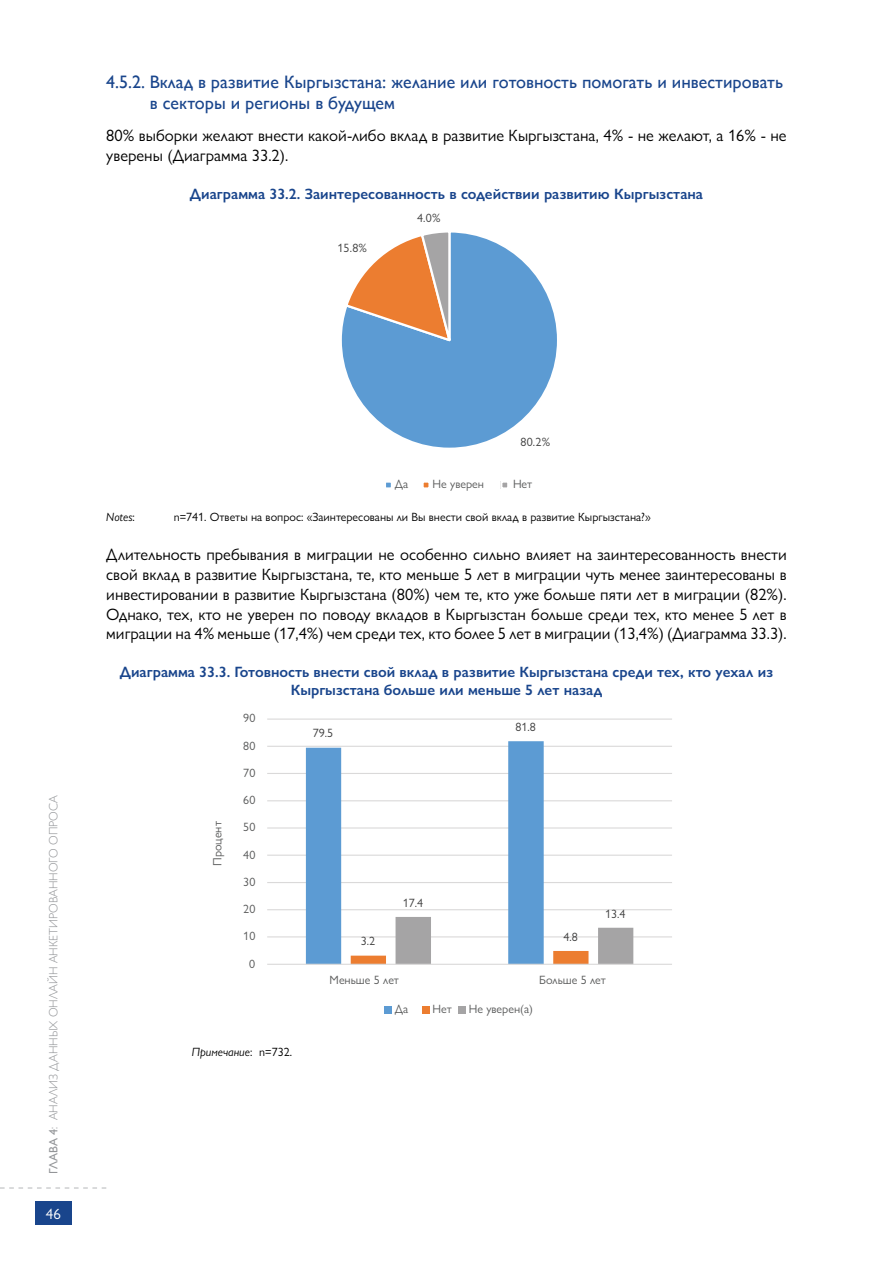
<style>
.page{position:relative;width:893px;height:1263px;background:#fff}
.page>*{position:absolute;margin:0;border:0;box-sizing:border-box;transform-origin:0 0}
.t1{font:500 18px/21.6px "Gill Sans Nova";color:#19458c}
.t2{font:16.5px/19.8px "Gill Sans Nova";color:#000}
.t3{font:600 15px/18px "Gill Sans Nova";color:#19458c;text-align:center}
.t4{font:15px "Gill Sans Nova";color:#fff}
.t5{font:12px "Gill Sans Nova";color:#000}
.t6{font:12px "Gill Sans Nova";color:#595a5a}
.t7{font:300 12px "Gill Sans Nova";color:#939598}
.t8{font:12px "Gill Sans Nova";color:#414141}
.t9{font:italic 12px "Gill Sans Nova";color:#000}
.s1{font-weight:500}
.s2{font-style:normal}
</style>
<div class="page">
<div style="left:35px;top:1202px;width:37px;height:23px;background:#19458c"></div>
<svg style="left:0;top:1187px;width:106px;height:1px"></svg>
<svg style="left:341px;top:232px;width:216px;height:216px"></svg>
<svg style="left:344px;top:232px;width:109px;height:126px"></svg>
<div style="left:385px;top:481px;width:7px;height:7px;background:#5c9bd3"></div>
<div style="left:384px;top:480px;width:9px;height:10px;border:2px solid #fff"></div>
<div style="left:423px;top:481px;width:7px;height:7px;background:#ec7d30"></div>
<div style="left:421px;top:480px;width:10px;height:10px;border:2px solid #fff"></div>
<div style="left:501px;top:481px;width:7px;height:7px;background:#a5a4a5"></div>
<div style="left:500px;top:480px;width:9px;height:10px;border:2px solid #fff"></div>
<hr style="left:267px;top:718px;width:405px;height:2px;background:#dad9d9">
<hr style="left:267px;top:746px;width:405px;height:1px;background:#dad9d9">
<hr style="left:267px;top:773px;width:405px;height:1px;background:#dad9d9">
<hr style="left:267px;top:800px;width:405px;height:1px;background:#dad9d9">
<hr style="left:267px;top:827px;width:405px;height:1px;background:#dad9d9">
<hr style="left:267px;top:855px;width:405px;height:1px;background:#dad9d9">
<hr style="left:267px;top:882px;width:405px;height:1px;background:#dad9d9">
<hr style="left:267px;top:909px;width:405px;height:1px;background:#dad9d9">
<hr style="left:267px;top:936px;width:405px;height:1px;background:#dad9d9">
<svg style="left:306px;top:741px;width:238px;height:223px"></svg>
<svg style="left:351px;top:917px;width:282px;height:47px"></svg>
<hr style="left:267px;top:964px;width:405px;height:1px;background:#dad9d9">
<div style="left:385px;top:1006px;width:7px;height:7px;background:#5c9bd3"></div>
<div style="left:423px;top:1006px;width:7px;height:7px;background:#ec7d30"></div>
<div style="left:459px;top:1006px;width:7px;height:7px;background:#a5a4a5"></div>
<p class="t1" style="left:150px;top:70px;width:635px;text-indent:-44px">4.5.2. Вклад в развитие Кыргызстана: желание или готовность помогать и инвестировать в секторы и регионы в будущем</p>
<p class="t2" style="left:106px;top:125px;width:682px">80% выборки желают внести какой-либо вклад в развитие Кыргызстана, 4% - не желают, а 16% - не уверены (Диаграмма 33.2).</p>
<p class="t3" style="left:190px;top:184px;width:515px">Диаграмма 33.2. Заинтересованность в содействии развитию Кыргызстана</p>
<p class="t8" style="left:337px;top:240px;width:31px">15.8%</p>
<p class="t8" style="left:417px;top:211px;width:25px">4.0%</p>
<p class="t7" style="left:46px;top:1173px;width:380px;rotate:-90deg"><span class="s1">ГЛАВА 4</span>: АНАЛИЗ ДАННЫХ ОНЛАЙН АНКЕТИРОВАННОГО ОПРОСА</p>
<p class="t4" style="left:46px;top:1204px;width:16px">46</p>
<p class="t8" style="left:521px;top:435px;width:31px">80.2%</p>
<p class="t6" style="left:395px;top:477px;width:15px">Да</p>
<p class="t6" style="left:433px;top:477px;width:53px">Не уверен</p>
<p class="t6" style="left:513px;top:477px;width:21px">Нет</p>
<p class="t9" style="left:106px;top:509px;width:30px">Notes<span class="s2">:</span></p>
<p class="t5" style="left:174px;top:509px;width:478px">n=741. Ответы на вопрос: «Заинтересованы ли Вы внести свой вклад в развитие Кыргызстана?»</p>
<p class="t2" style="left:106px;top:545px;width:682px;text-align:justify">Длительность пребывания в миграции не особенно сильно влияет на заинтересованность внести свой вклад в развитие Кыргызстана, те, кто меньше 5 лет в миграции чуть менее заинтересованы в инвестировании в развитие Кыргызстана (80%) чем те, кто уже больше пяти лет в миграции (82%).<br>Однако, тех, кто не уверен по поводу вкладов в Кыргызстан больше среди тех, кто менее 5 лет в миграции на 4% меньше (17,4%) чем среди тех, кто более 5 лет в миграции (13,4%) (Диаграмма 33.3).</p>
<p class="t3" style="left:120px;top:663px;width:655px">Диаграмма 33.3. Готовность внести свой вклад в развитие Кыргызстана среди тех, кто уехал из<br>Кыргызстана больше или меньше 5 лет назад</p>
<p class="t8" style="left:313px;top:726px;width:22px">79.5</p>
<p class="t6" style="left:243px;top:711px;width:14px">90</p>
<p class="t8" style="left:515px;top:720px;width:22px">81.8</p>
<p class="t6" style="left:243px;top:738px;width:14px">80</p>
<p class="t6" style="left:243px;top:765px;width:14px">70</p>
<p class="t6" style="left:210px;top:866px;width:46px;rotate:-90deg">Процент</p>
<p class="t6" style="left:243px;top:793px;width:14px">60</p>
<p class="t6" style="left:243px;top:820px;width:14px">50</p>
<p class="t6" style="left:243px;top:847px;width:14px">40</p>
<p class="t6" style="left:243px;top:874px;width:14px">30</p>
<p class="t6" style="left:243px;top:902px;width:14px">20</p>
<p class="t6" style="left:243px;top:929px;width:14px">10</p>
<p class="t6" style="left:249px;top:956px;width:8px">0</p>
<p class="t9" style="left:192px;top:1045px;width:102px">Примечание<span class="s2">: n=732.</span></p>
<p class="t8" style="left:361px;top:934px;width:16px">3.2</p>
<p class="t8" style="left:403px;top:895px;width:22px">17.4</p>
<p class="t8" style="left:563px;top:929px;width:16px">4.8</p>
<p class="t8" style="left:605px;top:906px;width:22px">13.4</p>
<p class="t6" style="left:330px;top:973px;width:71px">Меньше 5 лет</p>
<p class="t6" style="left:539px;top:973px;width:68px">Больше 5 лет</p>
<p class="t6" style="left:395px;top:1002px;width:15px">Да</p>
<p class="t6" style="left:433px;top:1002px;width:21px">Нет</p>
<p class="t6" style="left:469px;top:1002px;width:66px">Не уверен(а)</p>
</div>
